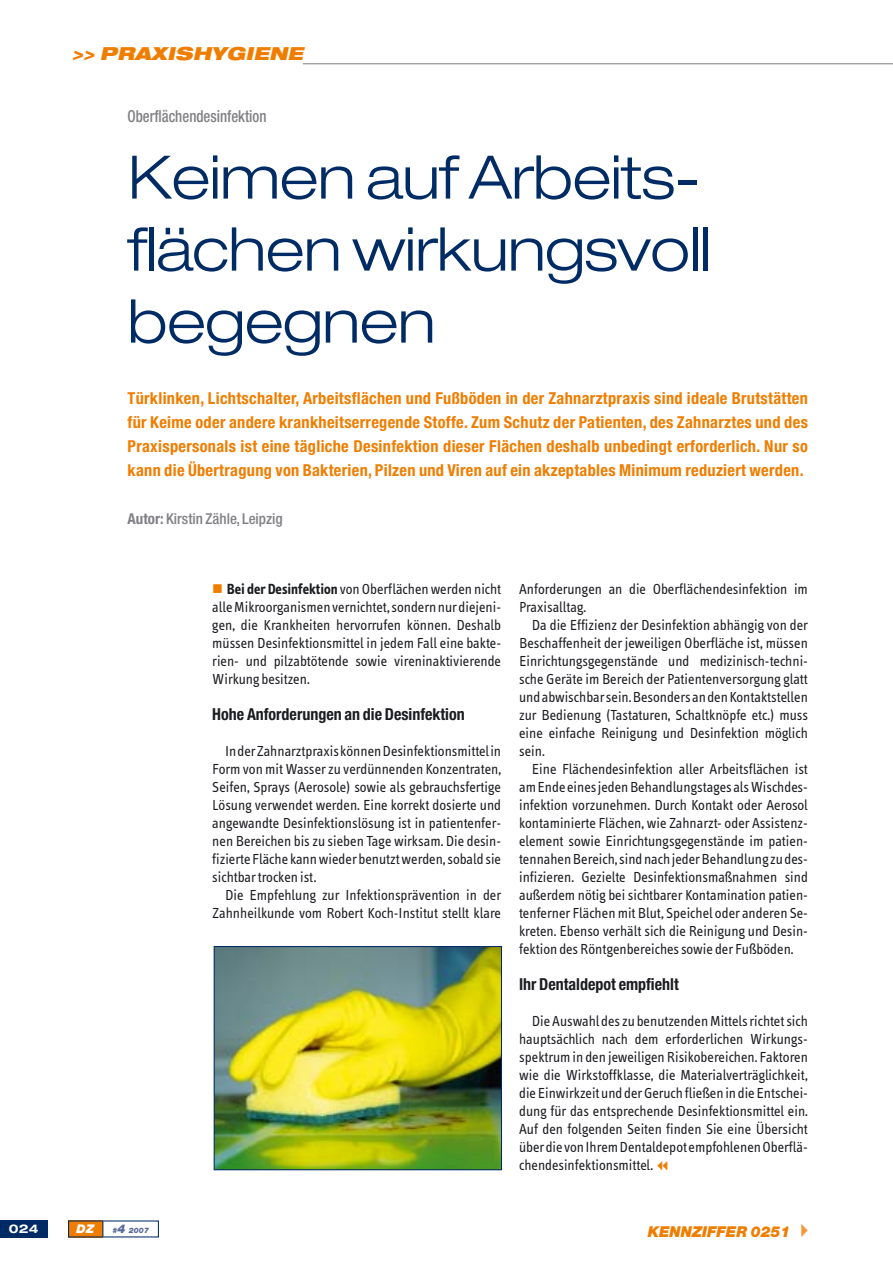
<style>
.page{position:relative;width:893px;height:1263px;background:#fff}
.page>*{position:absolute;margin:0;border:0;box-sizing:border-box;transform-origin:0 0}
.t1{font:300 expanded 60px/72px "Helvetica Neue";letter-spacing:-.01em;color:#002b64}
.t2{font:italic 900 expanded 18px "Helvetica Neue";color:#ef7d00}
.t3{font:700 condensed 16.5px/24px "Helvetica Neue";letter-spacing:.02em;color:#ef7d00;text-align:justify}
.t4{font:700 condensed 16.5px "Helvetica Neue";color:#1b1c20}
.t5{font:500 condensed 16.5px "Helvetica Neue";color:#817f84;scale:.9 1}
.t6{font:15px/18px "Info Text";color:#1b1c20;text-align:justify}
.t7{font:500 condensed 15px "Helvetica Neue";color:#817f84}
.t8{font:italic 900 15px "Helvetica Neue";color:#ef7d00}
.t9{font:700 expanded 12px "Helvetica Neue";color:#fff}
.t10{font:italic 900 12px "Helvetica Neue";color:#fff}
.t11{font:italic 900 7.5px "Helvetica Neue";color:#5a6c9b}
.s1{font-weight:700}
.s2{font-size:12px}
</style>
<div class="page">
<hr style="left:303px;top:63px;width:590px;height:1px;background:#817f84">
<div style="left:68px;top:1220px;width:35px;height:17px;background:#ef7d00"></div>
<div style="left:0;top:1220px;width:48px;height:17px;background:#002b64"></div>
<svg style="left:102px;top:1221px;width:1px;height:16px"></svg>
<img style="left:216px;top:948px;width:284px;height:220px">
<div style="left:214px;top:946px;width:288px;height:224px;border:1px solid #002b64"></div>
<p class="t2" style="left:72px;top:46px;width:236px">&gt;&gt; PRAXISHYGIENE</p>
<p class="t5" style="left:128px;top:111px;width:156px">Oberflächendesinfektion</p>
<h1 class="t1" style="left:128px;top:147px;width:585px">Keimen auf Arbeits&shy;flächen wirkungsvoll begegnen</h1>
<p class="t3" style="left:128px;top:388px;width:682px">Türklinken, Lichtschalter, Arbeitsflächen und Fußböden in der Zahnarztpraxis sind ideale Brutstätten für Keime oder andere krankheitserregende Stoffe. Zum Schutz der Patienten, des Zahnarztes und des Praxispersonals ist eine tägliche Desinfektion dieser Flächen deshalb unbedingt erforderlich. Nur so kann die Übertragung von Bakterien, Pilzen und Viren auf ein akzeptables Minimum reduziert werden.</p>
<p class="t7" style="left:128px;top:513px;width:157px"><span class="s1">Autor:</span> Kirstin Zähle, Leipzig</p>
<p class="t6" style="left:212px;top:581px;width:290px;text-indent:15px"><span class="s1">Bei der Desinfektion</span> von Oberflächen werden nicht alle Mikroorganismen vernichtet, sondern nur diejeni&shy;gen, die Krankheiten hervorrufen können. Deshalb müssen Desinfektionsmittel in jedem Fall eine bakte&shy;rien- und pilzabtötende sowie vireninaktivierende Wirkung besitzen.</p>
<p class="t4" style="left:212px;top:708px;width:254px">Hohe Anforderungen an die Desinfektion</p>
<p class="t6" style="left:212px;top:743px;width:290px;text-indent:13px">In der Zahnarztpraxis können Desinfektionsmittel in Form von mit Wasser zu verdünnenden Konzentraten, Seifen, Sprays (Aerosole) sowie als gebrauchsfertige Lösung verwendet werden. Eine korrekt dosierte und angewandte Desinfektionslösung ist in patientenfer&shy;nen Bereichen bis zu sieben Tage wirksam. Die desin&shy;fizierte Fläche kann wieder benutzt werden, sobald sie sichtbar trocken ist.</p>
<p class="t6" style="left:212px;top:887px;width:290px;text-align:right">Die Empfehlung zur Infektionsprävention in der<br>Zahnheilkunde vom Robert Koch-Institut stellt klare</p>
<p class="t6" style="left:519px;top:581px;width:290px">Anforderungen an die Oberflächendesinfektion im<br>Praxisalltag.</p>
<p class="t6" style="left:519px;top:617px;width:290px;text-indent:13px">Da die Effizienz der Desinfektion abhängig von der Beschaffenheit der jeweiligen Oberfläche ist, müssen Einrichtungsgegenstände und medizinisch-techni&shy;sche Geräte im Bereich der Patientenversorgung glatt und abwischbar sein. Besonders an den Kontaktstellen zur Bedienung (Tastaturen, Schaltknöpfe etc.) muss eine einfache Reinigung und Desinfektion möglich sein.</p>
<p class="t6" style="left:519px;top:761px;width:290px;text-indent:13px">Eine Flächendesinfektion aller Arbeitsflächen ist am Ende eines jeden Behandlungstages als Wischdes&shy;infektion vorzunehmen. Durch Kontakt oder Aerosol kontaminierte Flächen, wie Zahnarzt- oder Assistenz&shy;element sowie Einrichtungsgegenstände im patien&shy;tennahen Bereich, sind nach jeder Behandlung zu des&shy;infizieren. Gezielte Desinfektionsmaßnahmen sind außerdem nötig bei sichtbarer Kontamination patien&shy;tenferner Flächen mit Blut, Speichel oder anderen Se&shy;kreten. Ebenso verhält sich die Reinigung und Desin&shy;fektion des Röntgenbereiches sowie der Fußböden.</p>
<p class="t4" style="left:519px;top:978px;width:161px">Ihr Dentaldepot empfiehlt</p>
<p class="t6" style="left:519px;top:1013px;width:290px;text-indent:13px">Die Auswahl des zu benutzenden Mittels richtet sich hauptsächlich nach dem erforderlichen Wirkungs&shy;spektrum in den jeweiligen Risikobereichen. Faktoren wie die Wirkstoffklasse, die Materialverträglichkeit, die Einwirkzeit und der Geruch fließen in die Entschei&shy;dung für das entsprechende Desinfektionsmittel ein.<br>Auf den folgenden Seiten finden Sie eine Übersicht über die von Ihrem Dentaldepot empfohlenen Oberflä&shy;chendesinfektionsmittel.</p>
<p class="t9" style="left:9px;top:1224px;width:31px">024</p>
<p class="t10" style="left:77px;top:1224px;width:19px">DZ</p>
<p class="t11" style="left:112px;top:1227px;width:38px">#<span class="s2">4</span> 2007</p>
<p class="t8" style="left:648px;top:1227px;width:144px">KENNZIFFER 0251</p>
</div>
